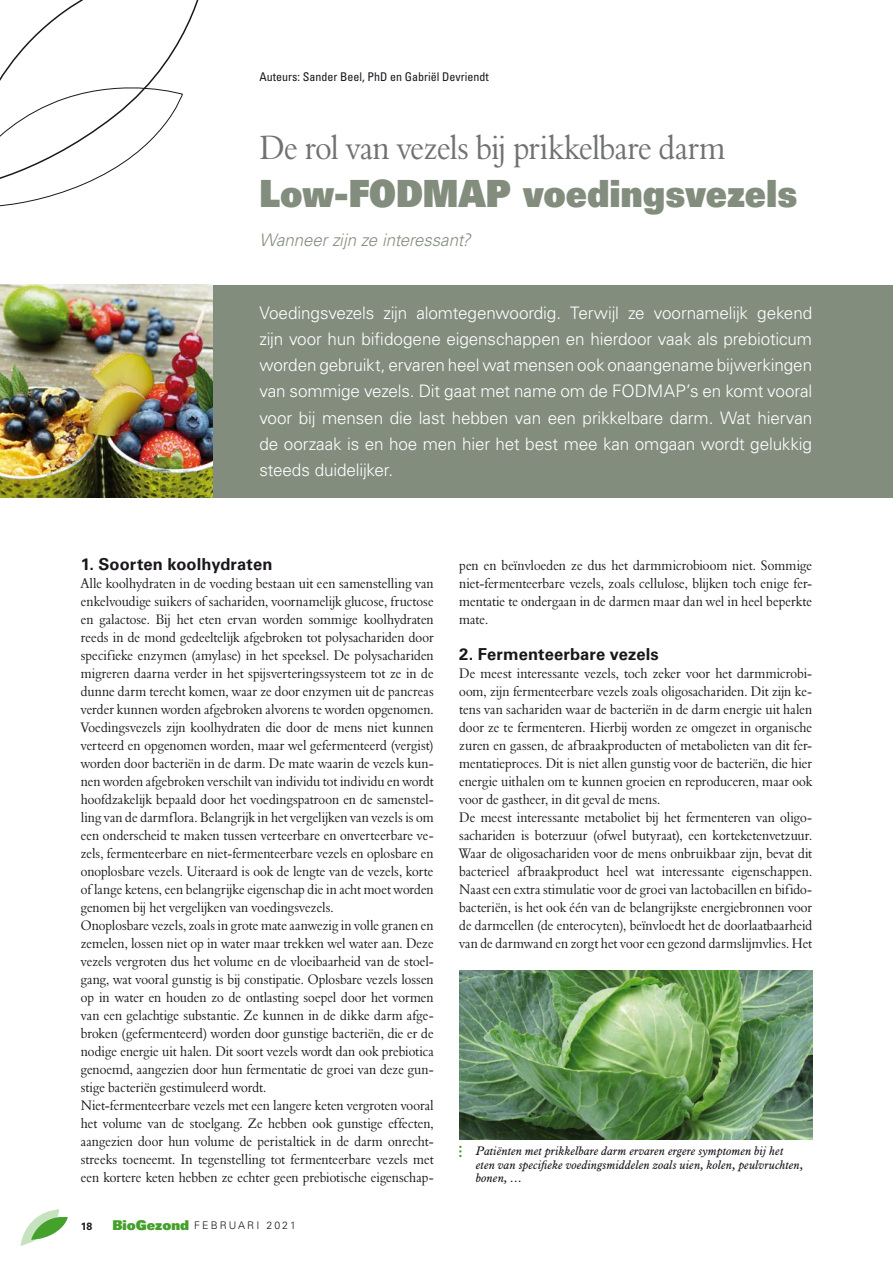
<style>
.page{position:relative;width:893px;height:1263px;background:#fff}
.page>*{position:absolute;margin:0;border:0;box-sizing:border-box;transform-origin:0 0}
.t1{font:37.5px "Univers LT Std X Black";color:#838d7e;scale:.9 1}
.t2{font:34.5px "Aldine 401 BT Roman A";letter-spacing:-.02em;color:#707172;scale:.9 1}
.t3{font:300 17.25px/26.2px "Univers LT Std";letter-spacing:-.01em;color:#fff;text-align:justify}
.t4{font:italic 300 17.25px "Univers LT Std";letter-spacing:-.005em;color:#838d7e}
.t5{font:700 16.5px "Univers LT Std";letter-spacing:.005em;color:#1a171c}
.t6{font:14.25px/18px "Aldine 401 BT Roman A";color:#1a171c;scale:.9 1}
.t7{font:italic 12px/13.5px "Aldine 721 BT";letter-spacing:.01em;color:#1a171c}
.t8{font:condensed 12px "Univers LT Std";color:#1a171c}
.t9{font:300 10.5px "Univers LT Std";letter-spacing:.2em;color:#1a171c}
.t10{font:700 10.5px "Univers LT Std";color:#1a171c}
.s1{font-family:"Univers LT Std X Black";font-weight:400;font-size:13.5px;color:#44a12b}
</style>
<div class="page">
<svg style="left:21px;top:1209px;width:47px;height:37px"></svg>
<svg style="left:0;top:0;width:199px;height:207px"></svg>
<div style="left:0;top:285px;width:893px;height:212px;background:#838d7e"></div>
<img style="left:0;top:285px;width:213px;height:212px">
<svg style="left:459px;top:1146px;width:2px;height:11px"></svg>
<img style="left:459px;top:970px;width:353px;height:170px">
<p class="t8" style="left:259px;top:69px;width:231px">Auteurs: Sander Beel, PhD en Gabriël Devriendt</p>
<h2 class="t2" style="left:259px;top:127px;width:519px">De rol van vezels bij prikkelbare darm</h2>
<h1 class="t1" style="left:259px;top:169px;width:599px">Low-FODMAP voedingsvezels</h1>
<p class="t4" style="left:259px;top:229px;width:213px">Wanneer zijn ze interessant?</p>
<p class="t3" style="left:259px;top:299px;width:554px">Voedingsvezels zijn alomtegenwoordig. Terwijl ze voornamelijk gekend zijn voor hun bifidogene eigenschappen en hierdoor vaak als prebioticum worden gebruikt, ervaren heel wat mensen ook onaangename bijwerkingen van sommige vezels. Dit gaat met name om de FODMAP’s en komt vooral voor bij mensen die last hebben van een prikkelbare darm. Wat hiervan de oorzaak is en hoe men hier het best mee kan omgaan wordt gelukkig steeds duidelijker.</p>
<p class="t5" style="left:81px;top:555px;width:193px">1. Soorten koolhydraten</p>
<p class="t6" style="left:81px;top:574px;width:394px">Alle koolhydraten in de voeding bestaan uit een samenstelling van enkelvoudige suikers of sachariden, voornamelijk glucose, fructose en galactose. Bij het eten ervan worden sommige koolhydraten reeds in de mond gedeeltelijk afgebroken tot polysachariden door specifieke enzymen (amylase) in het speeksel. De polysachariden migreren daarna verder in het spijsverteringssysteem tot ze in de dunne darm terecht komen, waar ze door enzymen uit de pancreas verder kunnen worden afgebroken alvorens te worden opgenomen.<br>Voedingsvezels zijn koolhydraten die door de mens niet kunnen verteerd en opgenomen worden, maar wel gefermenteerd (vergist) worden door bacteriën in de darm. De mate waarin de vezels kun&shy;nen worden afgebroken verschilt van individu tot individu en wordt hoofdzakelijk bepaald door het voedingspatroon en de samenstel&shy;ling van de darmflora. Belangrijk in het vergelijken van vezels is om een onderscheid te maken tussen verteerbare en onverteerbare ve&shy;zels, fermenteerbare en niet-fermenteerbare vezels en oplosbare en onoplosbare vezels. Uiteraard is ook de lengte van de vezels, korte of lange ketens, een belangrijke eigenschap die in acht moet worden genomen bij het vergelijken van voedingsvezels.<br>Onoplosbare vezels, zoals in grote mate aanwezig in volle granen en zemelen, lossen niet op in water maar trekken wel water aan. Deze vezels vergroten dus het volume en de vloeibaarheid van de stoel&shy;gang, wat vooral gunstig is bij constipatie. Oplosbare vezels lossen op in water en houden zo de ontlasting soepel door het vormen van een gelachtige substantie. Ze kunnen in de dikke darm afge&shy;broken (gefermenteerd) worden door gunstige bacteriën, die er de nodige energie uit halen. Dit soort vezels wordt dan ook prebiotica genoemd, aangezien door hun fermentatie de groei van deze gun&shy;stige bacteriën gestimuleerd wordt.<br>Niet-fermenteerbare vezels met een langere keten vergroten vooral het volume van de stoelgang. Ze hebben ook gunstige effecten, aangezien door hun volume de peristaltiek in de darm onrecht&shy;streeks toeneemt. In tegenstelling tot fermenteerbare vezels met een kortere keten hebben ze echter geen prebiotische eigenschap-</p>
<p class="t10" style="left:81px;top:1220px;width:13px">18</p>
<p class="t9" style="left:112px;top:1219px;width:185px"><span class="s1">BioGezond</span> FEBRUARI 2021</p>
<p class="t6" style="left:459px;top:556px;width:394px;text-align:justify">pen en beïnvloeden ze dus het darmmicrobioom niet. Sommige niet-fermenteerbare vezels, zoals cellulose, blijken toch enige fer&shy;mentatie te ondergaan in de darmen maar dan wel in heel beperkte mate.</p>
<p class="t5" style="left:459px;top:645px;width:201px">2. Fermenteerbare vezels</p>
<p class="t6" style="left:459px;top:664px;width:394px">De meest interessante vezels, toch zeker voor het darmmicrobi&shy;oom, zijn fermenteerbare vezels zoals oligosachariden. Dit zijn ke&shy;tens van sachariden waar de bacteriën in de darm energie uit halen door ze te fermenteren. Hierbij worden ze omgezet in organische zuren en gassen, de afbraakproducten of metabolieten van dit fer&shy;mentatieproces. Dit is niet allen gunstig voor de bacteriën, die hier energie uithalen om te kunnen groeien en reproduceren, maar ook voor de gastheer, in dit geval de mens.<br>De meest interessante metaboliet bij het fermenteren van oligo&shy;sachariden is boterzuur (ofwel butyraat), een korteketenvetzuur.<br>Waar de oligosachariden voor de mens onbruikbaar zijn, bevat dit bacterieel afbraakproduct heel wat interessante eigenschappen.<br>Naast een extra stimulatie voor de groei van lactobacillen en bifido&shy;bacteriën, is het ook één van de belangrijkste energiebronnen voor de darmcellen (de enterocyten), beïnvloedt het de doorlaatbaarheid van de darmwand en zorgt het voor een gezond darmslijmvlies. Het</p>
<p class="t7" style="left:476px;top:1144px;width:329px">Patiënten met prikkelbare darm ervaren ergere symptomen bij het eten van specifieke voedingsmiddelen zoals uien, kolen, peulvruchten, bonen, …</p>
</div>
